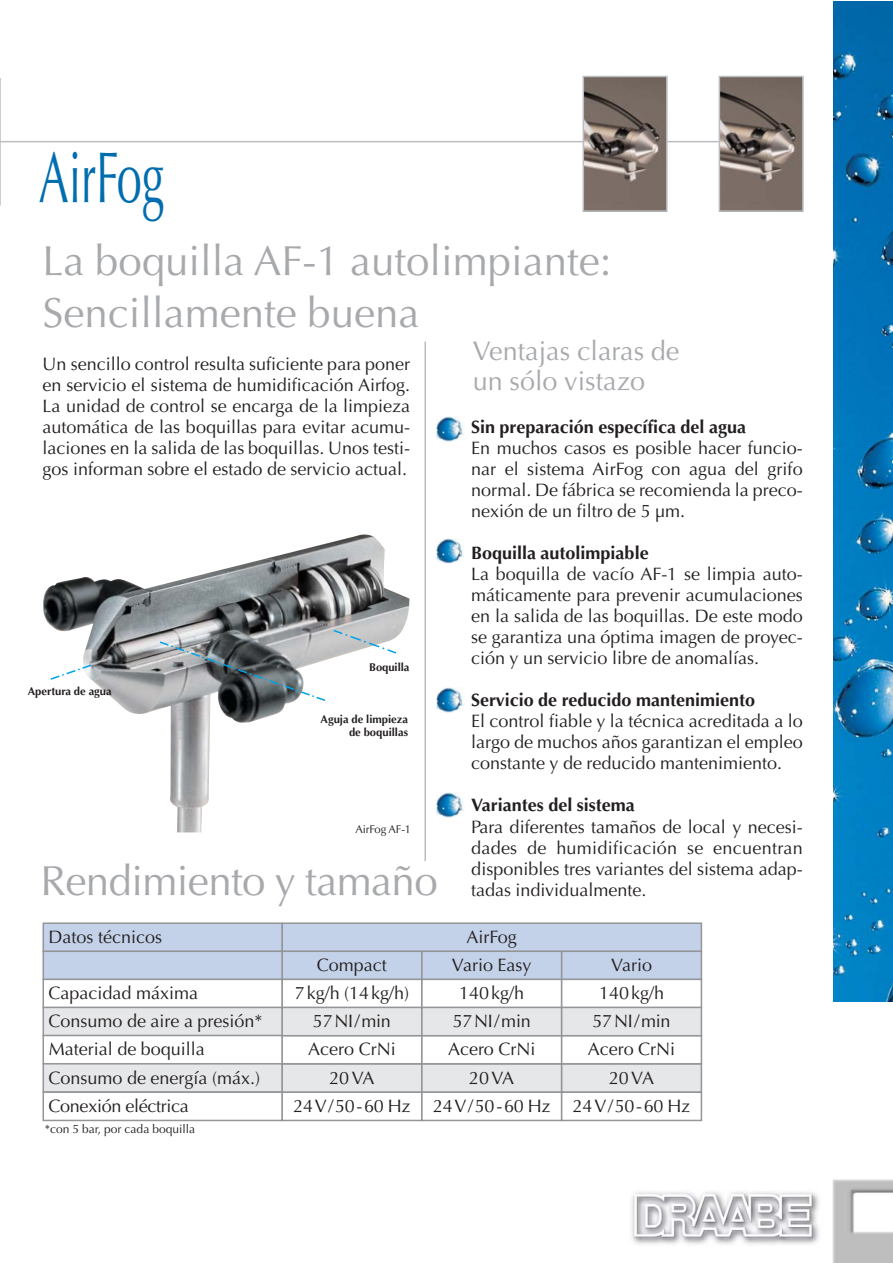
<style>
.page{position:relative;width:893px;height:1263px;background:#fff}
.page>*{position:absolute;margin:0;border:0;box-sizing:border-box;transform-origin:0 0}
.t1{font:72px "Optima";color:#006daf;scale:.62 1}
.t2{font:42px/51.4px "Optima";color:#a7a9ac}
.t3{font:27px/30px "Optima";color:#a7a9ac}
.t4{font:18px/21px "Optima";color:#231f20;text-align:justify}
.t5{font:700 18px "Optima";color:#231f20}
.t6{font:12px "Optima";color:#231f20}
.t7{font:700 11.25px/13.8px "Optima";color:#231f20;text-align:right}
.t8{font:11.25px "Optima";letter-spacing:-.01em;color:#231f20}
</style>
<div class="page">
<div style="left:281px;top:1091px;width:142px;height:30px;border:2px solid #939598"></div>
<div style="left:421px;top:1091px;width:141px;height:30px;border:2px solid #939598"></div>
<div style="left:561px;top:1091px;width:141px;height:30px;border:2px solid #939598"></div>
<div style="left:282px;top:1064px;width:140px;height:28px;background:#e6e7e8"></div>
<div style="left:281px;top:1063px;width:142px;height:30px;border:2px solid #939598"></div>
<div style="left:422px;top:1064px;width:140px;height:28px;background:#e6e7e8"></div>
<div style="left:421px;top:1063px;width:141px;height:30px;border:2px solid #939598"></div>
<div style="left:562px;top:1064px;width:139px;height:28px;background:#e6e7e8"></div>
<div style="left:561px;top:1063px;width:141px;height:30px;border:2px solid #939598"></div>
<div style="left:281px;top:1035px;width:142px;height:29px;border:2px solid #939598"></div>
<div style="left:421px;top:1035px;width:141px;height:29px;border:2px solid #939598"></div>
<div style="left:561px;top:1035px;width:141px;height:29px;border:2px solid #939598"></div>
<hr style="left:0;top:141px;width:719px;height:1px;background:#bbbdc0">
<img style="left:832px;top:1179px;width:60px;height:84px">
<img style="left:631px;top:1191px;width:188px;height:54px">
<img style="left:833px;top:1px;width:59px;height:1000px">
<div style="left:282px;top:923px;width:419px;height:28px;background:#c4d2e9"></div>
<div style="left:281px;top:922px;width:421px;height:30px;border:2px solid #939598"></div>
<div style="left:43px;top:923px;width:239px;height:28px;background:#c4d2e9"></div>
<div style="left:43px;top:922px;width:240px;height:30px;border:2px solid #939598"></div>
<img style="left:722px;top:79px;width:79px;height:130px">
<div style="left:719px;top:76px;width:85px;height:136px;border:2px solid #bbbdc0"></div>
<img style="left:586px;top:79px;width:79px;height:130px">
<div style="left:583px;top:76px;width:85px;height:136px;border:2px solid #bbbdc0"></div>
<div style="left:282px;top:951px;width:140px;height:28px;background:#c4d2e9"></div>
<div style="left:281px;top:950px;width:142px;height:30px;border:2px solid #939598"></div>
<div style="left:422px;top:951px;width:140px;height:28px;background:#c4d2e9"></div>
<div style="left:421px;top:950px;width:141px;height:30px;border:2px solid #939598"></div>
<div style="left:562px;top:951px;width:139px;height:28px;background:#c4d2e9"></div>
<div style="left:561px;top:950px;width:141px;height:30px;border:2px solid #939598"></div>
<div style="left:43px;top:951px;width:239px;height:28px;background:#c4d2e9"></div>
<div style="left:43px;top:950px;width:240px;height:30px;border:2px solid #939598"></div>
<div style="left:281px;top:978px;width:142px;height:30px;border:2px solid #939598"></div>
<div style="left:421px;top:978px;width:141px;height:30px;border:2px solid #939598"></div>
<div style="left:561px;top:978px;width:141px;height:30px;border:2px solid #939598"></div>
<div style="left:43px;top:978px;width:240px;height:30px;border:2px solid #939598"></div>
<div style="left:282px;top:1007px;width:140px;height:29px;background:#e6e7e8"></div>
<div style="left:281px;top:1007px;width:142px;height:29px;border:2px solid #939598"></div>
<div style="left:422px;top:1007px;width:140px;height:29px;background:#e6e7e8"></div>
<div style="left:421px;top:1007px;width:141px;height:29px;border:2px solid #939598"></div>
<div style="left:562px;top:1007px;width:139px;height:29px;background:#e6e7e8"></div>
<div style="left:561px;top:1007px;width:141px;height:29px;border:2px solid #939598"></div>
<div style="left:43px;top:1007px;width:239px;height:29px;background:#e6e7e8"></div>
<div style="left:43px;top:1007px;width:240px;height:29px;border:2px solid #939598"></div>
<div style="left:43px;top:1035px;width:240px;height:29px;border:2px solid #939598"></div>
<div style="left:43px;top:1064px;width:239px;height:28px;background:#e6e7e8"></div>
<div style="left:43px;top:1063px;width:240px;height:30px;border:2px solid #939598"></div>
<div style="left:43px;top:1091px;width:240px;height:30px;border:2px solid #939598"></div>
<img style="left:43px;top:534px;width:367px;height:298px">
<hr style="left:0;top:78px;width:1px;height:127px;background:#bbbdc0">
<svg style="left:49px;top:663px;width:44px;height:18px"></svg>
<svg style="left:158px;top:628px;width:240px;height:74px"></svg>
<hr style="left:424px;top:341px;width:2px;height:520px;background:#bbbdc0">
<img style="left:436px;top:416px;width:29px;height:25px">
<img style="left:436px;top:539px;width:29px;height:25px">
<img style="left:436px;top:687px;width:29px;height:25px">
<img style="left:436px;top:792px;width:29px;height:25px">
<h1 class="t1" style="left:39px;top:148px;width:204px">AirFog</h1>
<h2 class="t2" style="left:43px;top:239px;width:571px">La boquilla AF-1 autolimpiante:<br>Sencillamente buena</h2>
<h3 class="t3" style="left:473px;top:338px;width:208px">Ventajas claras de un sólo vistazo</h3>
<p class="t4" style="left:43px;top:355px;width:369px">Un sencillo control resulta suficiente para poner en servicio el sistema de humidificación Airfog.<br>La unidad de control se encarga de la limpieza automática de las boquillas para evitar acumu&shy;laciones en la salida de las boquillas. Unos testi&shy;gos informan sobre el estado de servicio actual.</p>
<p class="t5" style="left:471px;top:420px;width:276px">Sin preparación específica del agua</p>
<p class="t4" style="left:471px;top:440px;width:333px">En muchos casos es posible hacer funcio&shy;nar el sistema AirFog con agua del grifo normal. De fábrica se recomienda la preco&shy;nexión de un filtro de 5 µm.</p>
<p class="t5" style="left:471px;top:546px;width:179px">Boquilla autolimpiable</p>
<p class="t4" style="left:471px;top:566px;width:333px">La boquilla de vacío AF-1 se limpia auto&shy;máticamente para prevenir acumulaciones en la salida de las boquillas. De este modo se garantiza una óptima imagen de proyec&shy;ción y un servicio libre de anomalías.</p>
<p class="t5" style="left:471px;top:693px;width:286px">Servicio de reducido mantenimiento</p>
<p class="t4" style="left:471px;top:713px;width:333px">El control fiable y la técnica acreditada a lo largo de muchos años garantizan el empleo constante y de reducido mantenimiento.</p>
<p class="t5" style="left:471px;top:798px;width:165px">Variantes del sistema</p>
<p class="t4" style="left:471px;top:818px;width:333px">Para diferentes tamaños de local y necesi&shy;dades de humidificación se encuentran disponibles tres variantes del sistema adap&shy;tadas individualmente.</p>
<p class="t7" style="left:369px;top:661px;width:42px">Boquilla</p>
<p class="t7" style="left:28px;top:685px;width:86px">Apertura de agua</p>
<p class="t7" style="left:321px;top:713px;width:89px">Aguja de limpieza de boquillas</p>
<p class="t8" style="left:356px;top:824px;width:57px">AirFog AF-1</p>
<h2 class="t2" style="left:40px;top:859px;width:399px">Rendimiento y tamaño</h2>
<p class="t4" style="left:49px;top:928px;width:115px">Datos técnicos</p>
<p class="t4" style="left:467px;top:928px;width:52px">AirFog</p>
<p class="t4" style="left:317px;top:956px;width:72px">Compact</p>
<p class="t4" style="left:452px;top:956px;width:81px">Vario Easy</p>
<p class="t4" style="left:611px;top:956px;width:43px">Vario</p>
<p class="t4" style="left:49px;top:984px;width:151px">Capacidad máxima</p>
<p class="t4" style="left:295px;top:984px;width:116px">7kg/h (14kg/h)</p>
<p class="t4" style="left:459px;top:984px;width:67px">140kg/h</p>
<p class="t4" style="left:599px;top:984px;width:67px">140kg/h</p>
<p class="t4" style="left:49px;top:1012px;width:216px">Consumo de aire a presión*</p>
<p class="t4" style="left:313px;top:1012px;width:79px">57NI/min</p>
<p class="t4" style="left:453px;top:1012px;width:79px">57NI/min</p>
<p class="t4" style="left:593px;top:1012px;width:79px">57NI/min</p>
<p class="t4" style="left:49px;top:1037px;width:213px;line-height:28.3px;text-align:left">Material de boquilla<br>Consumo de energía (máx.)<br>Conexión eléctrica</p>
<p class="t4" style="left:308px;top:1040px;width:89px">Acero CrNi</p>
<p class="t4" style="left:448px;top:1040px;width:89px">Acero CrNi</p>
<p class="t4" style="left:588px;top:1040px;width:89px">Acero CrNi</p>
<p class="t4" style="left:329px;top:1069px;width:47px">20 VA</p>
<p class="t4" style="left:469px;top:1069px;width:47px">20 VA</p>
<p class="t4" style="left:609px;top:1069px;width:47px">20 VA</p>
<p class="t4" style="left:293px;top:1097px;width:119px">24V/50-60 Hz</p>
<p class="t4" style="left:433px;top:1097px;width:119px">24V/50-60 Hz</p>
<p class="t4" style="left:573px;top:1097px;width:119px">24V/50-60 Hz</p>
<p class="t6" style="left:45px;top:1124px;width:152px">*con 5 bar, por cada boquilla</p>
</div>
